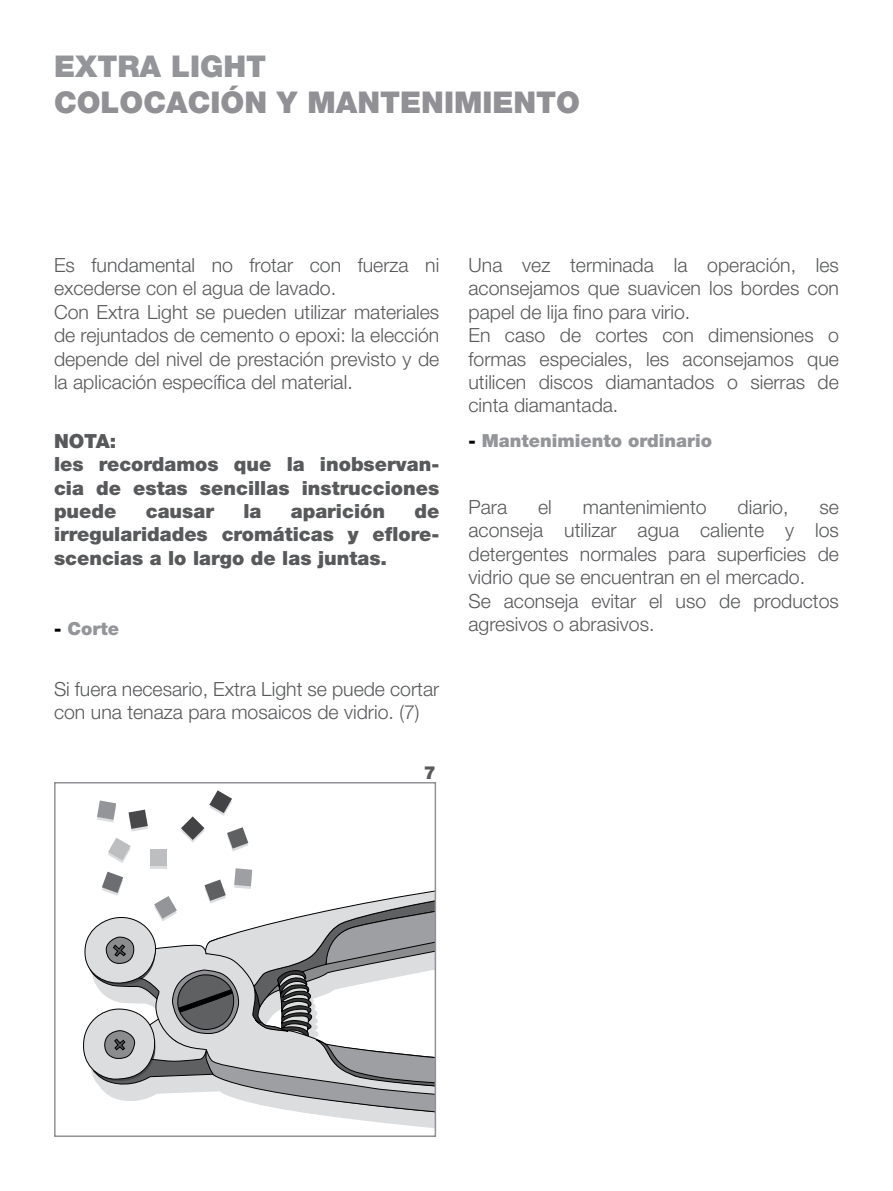
<style>
.page{position:relative;width:893px;height:1191px;background:#fff}
.page>*{position:absolute;margin:0;border:0;box-sizing:border-box;transform-origin:0 0}
.t1{font:900 30px "Helvetica Neue";color:#919195}
.t2{font:900 30px "Helvetica Neue";color:#939598}
.t3{font:300 19.5px/23.4px "Helvetica Neue";color:#58595b}
.t4{font:900 19.5px/23.4px "Helvetica Neue";color:#58595b}
.t5{font:900 18px "Helvetica Neue";color:#939598}
.t6{font:900 18px "Helvetica Neue";color:#58595b}
.s1{color:#000}
</style>
<div class="page">
<svg style="left:83px;top:790px;width:350px;height:332px"></svg>
<div style="left:54px;top:782px;width:382px;height:355px;border:2px solid #919195"></div>
<h1 class="t2" style="left:54px;top:48px;width:214px">EXTRA LIGHT</h1>
<h1 class="t1" style="left:54px;top:84px;width:528px">COLOCACIÓN Y MANTENIMIENTO</h1>
<p class="t3" style="left:54px;top:253px;width:387px">Es fundamental no frotar con fuerza ni excederse con el agua de lavado.<br>Con Extra Light se pueden utilizar materiales de rejuntados de cemento o epoxi: la elección depende del nivel de prestación previsto y de la aplicación específica del material.</p>
<p class="t4" style="left:54px;top:429px;width:387px">NOTA:<br>les recordamos que la inobservan&shy;cia de estas sencillas instrucciones puede</p>
<p class="t4" style="left:146px;top:499px;width:70px">causar</p>
<p class="t4" style="left:243px;top:499px;width:20px">la</p>
<p class="t4" style="left:291px;top:499px;width:96px">aparición</p>
<p class="t4" style="left:54px;top:499px;width:387px;text-align:justify;text-indent:360px">de irregularidades cromáticas y eflore&shy;scencias a lo largo de las juntas.</p>
<p class="t5" style="left:54px;top:617px;width:66px"><span class="s1">-</span> Corte</p>
<p class="t3" style="left:54px;top:677px;width:387px">Si fuera necesario, Extra Light se puede cortar con una tenaza para mosaicos de vidrio. (7)</p>
<p class="t6" style="left:424px;top:761px;width:14px">7</p>
<p class="t3" style="left:468px;top:253px;width:372px">Una vez terminada la operación, les aconsejamos que suavicen los bordes con papel de lija fino para virio.<br>En caso de cortes con dimensiones o formas especiales, les aconsejamos que utilicen discos diamantados o sierras de cinta diamantada.</p>
<p class="t5" style="left:468px;top:429px;width:245px"><span class="s1">-</span> Mantenimiento ordinario</p>
<p class="t3" style="left:468px;top:495px;width:40px">Para</p>
<p class="t3" style="left:538px;top:495px;width:15px">el</p>
<p class="t3" style="left:583px;top:495px;width:125px">mantenimiento</p>
<p class="t3" style="left:738px;top:495px;width:52px">diario,</p>
<p class="t3" style="left:468px;top:495px;width:372px;text-indent:351px">se aconseja utilizar agua caliente y los detergentes normales para superficies de vidrio que se encuentran en el mercado.<br>Se aconseja evitar el uso de productos agresivos o abrasivos.</p>
</div>
